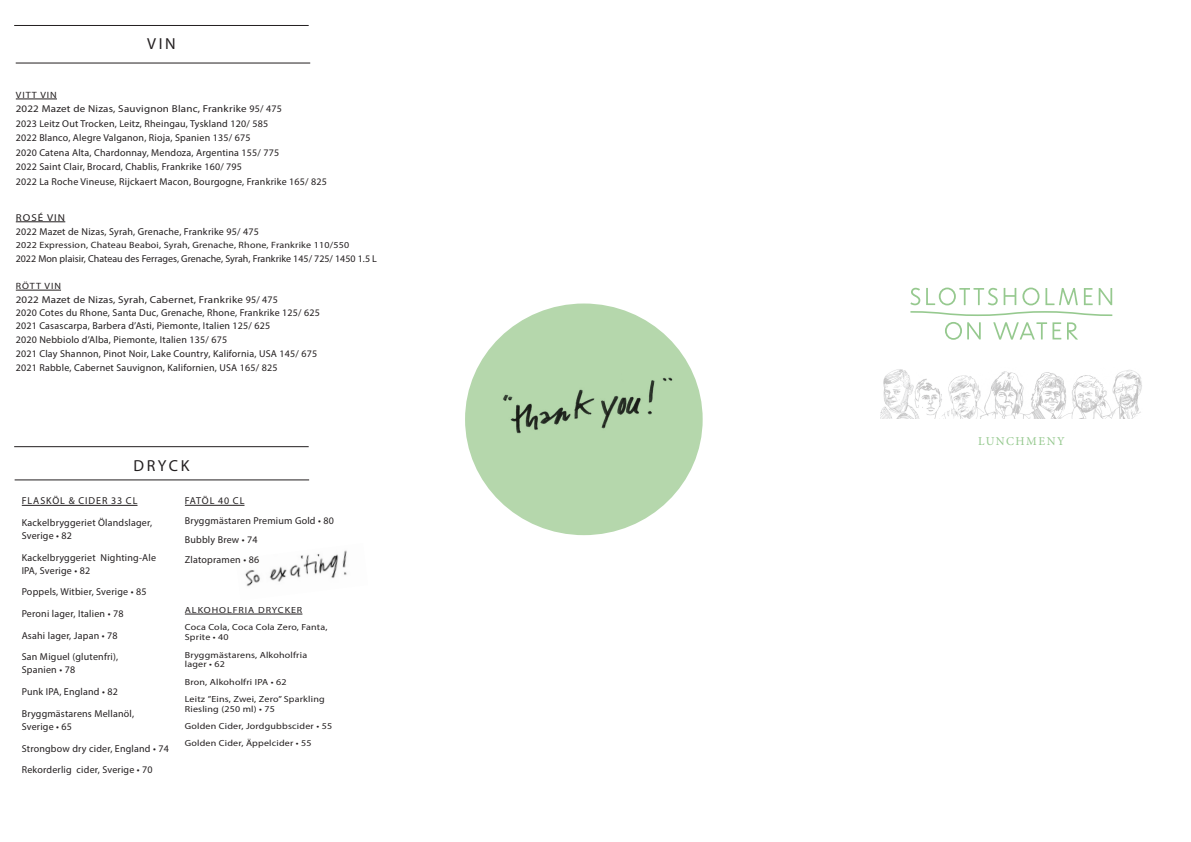
<style>
.page{position:relative;width:1191px;height:842px;background:#fff}
.page>*{position:absolute;margin:0;border:0;box-sizing:border-box;transform-origin:0 0}
.t1{font:16px "Myriad Pro";letter-spacing:.17em;color:#231f20}
.t2{font:12px "Minion Pro";letter-spacing:.12em;color:#96c98f}
.t3{font:10.1px/13.1px "Myriad Pro";letter-spacing:.02em;color:#231f20}
.t4{font:10.1px "Myriad Pro";letter-spacing:.095em;color:#231f20}
.t5{font:10px "Myriad Pro";letter-spacing:.02em;color:#231f20}
.t6{font:10px/13px "Myriad Pro";letter-spacing:.02em;color:#231f20;scale:1.1 1}
.t7{font:10px "Myriad Pro";color:#231f20}
.t8{font:10px "Myriad Pro";letter-spacing:.07em;color:#231f20}
.t9{font:9.1px "Myriad Pro";letter-spacing:.02em;color:#231f20;scale:1.1 1}
.t10{font:8.9px/9.8px "Myriad Pro";letter-spacing:.02em;color:#231f20;scale:1.13 1}
.t11{font:8.9px "Myriad Pro";letter-spacing:.095em;color:#231f20;scale:1.13 1}
</style>
<div class="page">
<svg style="left:910px;top:288px;width:10px;height:17px"></svg>
<svg style="left:926px;top:288px;width:71px;height:17px"></svg>
<svg style="left:1003px;top:288px;width:13px;height:17px"></svg>
<svg style="left:1022px;top:288px;width:17px;height:17px"></svg>
<svg style="left:1045px;top:288px;width:32px;height:17px"></svg>
<svg style="left:1083px;top:288px;width:9px;height:17px"></svg>
<svg style="left:1098px;top:288px;width:14px;height:17px"></svg>
<svg style="left:910px;top:311px;width:202px;height:5px"></svg>
<svg style="left:1067px;top:322px;width:10px;height:18px"></svg>
<svg style="left:993px;top:322px;width:68px;height:18px"></svg>
<svg style="left:945px;top:322px;width:35px;height:18px"></svg>
<div style="left:465px;top:303px;width:237px;height:232px;background:#b5d7ac;border-radius:50%"></div>
<img style="left:880px;top:369px;width:262px;height:50px">
<hr style="left:16px;top:99px;width:41px;height:1px;background:#231f20">
<hr style="left:16px;top:222px;width:49px;height:1px;background:#231f20">
<hr style="left:16px;top:290px;width:45px;height:1px;background:#231f20">
<hr style="left:14px;top:25px;width:295px;height:1px;background:#231f20">
<hr style="left:15px;top:480px;width:294px;height:1px;background:#231f20">
<hr style="left:14px;top:446px;width:295px;height:1px;background:#231f20">
<hr style="left:16px;top:63px;width:294px;height:1px;background:#231f20">
<hr style="left:185px;top:614px;width:117px;height:1px;background:#231f20">
<img style="left:245px;top:550px;width:102px;height:37px">
<hr style="left:185px;top:505px;width:59px;height:1px;background:#231f20">
<hr style="left:22px;top:505px;width:115px;height:1px;background:#231f20">
<p class="t1" style="left:147px;top:33px;width:30px">VIN</p>
<p class="t9" style="left:16px;top:89px;width:39px">VITT VIN</p>
<p class="t6" style="left:16px;top:102px;width:243px">2022 Mazet de Nizas, Sauvignon Blanc, Frankrike 95/ 475</p>
<p class="t5" style="left:16px;top:117px;width:254px">2023 Leitz Out Trocken, Leitz, Rheingau, Tyskland 120/ 585</p>
<p class="t5" style="left:16px;top:131px;width:236px">2022 Blanco, Alegre Valganon, Rioja, Spanien 135/ 675</p>
<p class="t5" style="left:16px;top:146px;width:265px">2020 Catena Alta, Chardonnay, Mendoza, Argentina 155/ 775</p>
<p class="t5" style="left:16px;top:161px;width:228px">2022 Saint Clair, Brocard, Chablis, Frankrike 160/ 795</p>
<p class="t5" style="left:16px;top:175px;width:313px">2022 La Roche Vineuse, Rijckaert Macon, Bourgogne, Frankrike 165/ 825</p>
<p class="t6" style="left:16px;top:210px;width:223px;line-height:14px">ROSÉ VIN<br>2022 Mazet de Nizas, Syrah, Grenache, Frankrike 95/ 475</p>
<p class="t9" style="left:16px;top:239px;width:305px">2022 Expression, Chateau Beaboi, Syrah, Grenache, Rhone, Frankrike 110/550</p>
<p class="t7" style="left:16px;top:252px;width:363px">2022 Mon plaisir, Chateau des Ferrages, Grenache, Syrah, Frankrike 145/ 725/ 1450 1.5 L</p>
<p class="t9" style="left:16px;top:281px;width:43px">RÖTT VIN</p>
<p class="t6" style="left:16px;top:293px;width:278px">2022 Mazet de Nizas, Syrah, Cabernet, Frankrike 95/ 475<br>2020 Cotes du Rhone, Santa Duc, Grenache, Rhone, Frankrike 125/ 625<br>2021 Casascarpa, Barbera d’Asti, Piemonte, Italien 125/ 625</p>
<p class="t5" style="left:16px;top:334px;width:213px">2020 Nebbiolo d’Alba, Piemonte, Italien 135/ 675</p>
<p class="t5" style="left:16px;top:347px;width:303px">2021 Clay Shannon, Pinot Noir, Lake Country, Kalifornia, USA 145/ 675</p>
<p class="t5" style="left:16px;top:361px;width:263px">2021 Rabble, Cabernet Sauvignon, Kalifornien, USA 165/ 825</p>
<p class="t1" style="left:133px;top:456px;width:58px">DRYCK</p>
<p class="t4" style="left:22px;top:495px;width:117px">FLASKÖL &amp; CIDER 33 CL</p>
<p class="t3" style="left:22px;top:516px;width:132px">Kackelbryggeriet Ölandslager,<br>Sverige • 82</p>
<p class="t3" style="left:22px;top:551px;width:136px">Kackelbryggeriet Nighting-Ale<br>IPA, Sverige • 82</p>
<p class="t3" style="left:22px;top:585px;width:126px">Poppels, Witbier, Sverige • 85</p>
<p class="t3" style="left:22px;top:607px;width:103px">Peroni lager, Italien • 78</p>
<p class="t3" style="left:22px;top:629px;width:97px">Asahi lager, Japan • 78</p>
<p class="t3" style="left:22px;top:650px;width:98px">San Miguel (glutenfri),<br>Spanien • 78</p>
<p class="t3" style="left:22px;top:685px;width:98px">Punk IPA, England • 82</p>
<p class="t3" style="left:22px;top:707px;width:114px">Bryggmästarens Mellanöl,<br>Sverige • 65</p>
<p class="t3" style="left:22px;top:741px;width:149px">Strongbow dry cider, England • 74</p>
<p class="t3" style="left:22px;top:763px;width:133px">Rekorderlig cider, Sverige • 70</p>
<p class="t8" style="left:185px;top:495px;width:61px">FATÖL 40 CL</p>
<p class="t5" style="left:185px;top:514px;width:151px">Bryggmästaren Premium Gold • 80</p>
<p class="t5" style="left:185px;top:534px;width:74px">Bubbly Brew • 74</p>
<p class="t5" style="left:185px;top:553px;width:76px">Zlatopramen • 86</p>
<p class="t11" style="left:185px;top:605px;width:105px">ALKOHOLFRIA DRYCKER</p>
<p class="t10" style="left:185px;top:622px;width:128px">Coca Cola, Coca Cola Zero, Fanta,<br>Sprite • 40</p>
<p class="t10" style="left:185px;top:649px;width:110px">Bryggmästarens, Alkoholfria lager • 62</p>
<p class="t10" style="left:185px;top:676px;width:91px">Bron, Alkoholfri IPA • 62</p>
<p class="t10" style="left:185px;top:694px;width:125px">Leitz ”Eins, Zwei, Zero” Sparkling<br>Riesling (250 ml) • 75</p>
<p class="t10" style="left:185px;top:721px;width:132px">Golden Cider, Jordgubbscider • 55</p>
<p class="t10" style="left:185px;top:738px;width:114px">Golden Cider, Äppelcider • 55</p>
<p class="t2" style="left:978px;top:433px;width:88px">LUNCHMENY</p>
</div>
